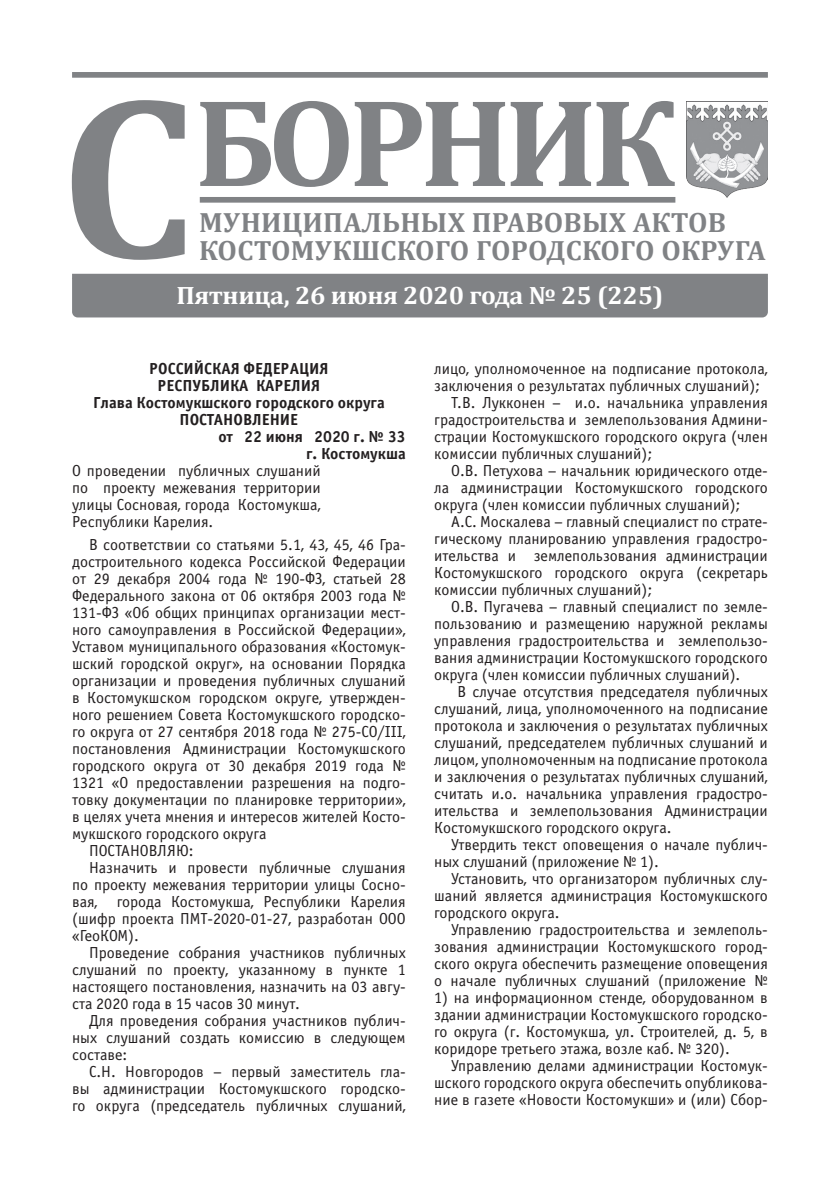
<style>
.page{position:relative;width:840px;height:1191px;background:#fff}
.page>*{position:absolute;margin:0;border:0;box-sizing:border-box;transform-origin:0 0}
.t1{font:700 126px "Cambria";letter-spacing:-.05em;color:#808285}
.t2{font:700 28px/28px "Cambria";letter-spacing:.01em;color:#808285}
.t3{font:700 25.2px "Cambria";letter-spacing:-.01em;color:#fff}
.Основной_по_ширине{font:16px/17px "Officina Sans C";color:#231f20;text-align:justify}
.Заголовок2{font:16px/17px "Officina Sans C";color:#231f20;text-align:justify}
.Заголовок{font:700 16px "Officina Sans C";color:#231f20}
.Дата{font:700 16px "Officina Sans C";color:#231f20}
.s1{font-size:234px}
</style>
<div class="page">
<img style="left:686px;top:102px;width:81px;height:95px">
<div style="left:200px;top:197px;width:475px;height:6px;background:#808285"></div>
<div style="left:72px;top:72px;width:695px;height:6px;background:#808285"></div>
<div style="left:72px;top:274px;width:695px;height:43px;background:#808285;border-radius:6px"></div>
<p class="t1" style="left:60px;top:54px;width:616px"><span class="s1">С</span>БОРНИК</p>
<p class="t2" style="left:199px;top:207px;width:567px">МУНИЦИПАЛЬНЫХ ПРАВОВЫХ АКТОВ<br>КОСТОМУКШСКОГО ГОРОДСКОГО ОКРУГА</p>
<p class="t3" style="left:176px;top:278px;width:488px">Пятница, 26 июня 2020 года № 25 (225)</p>
<p class="Заголовок" style="left:149px;top:359px;width:181px">РОССИЙСКАЯ ФЕДЕРАЦИЯ</p>
<p class="Заголовок" style="left:157px;top:376px;width:164px">РЕСПУБЛИКА КАРЕЛИЯ</p>
<p class="Заголовок" style="left:93px;top:393px;width:293px">Глава Костомукшского городского округа</p>
<p class="Заголовок" style="left:179px;top:410px;width:120px">ПОСТАНОВЛЕНИЕ</p>
<p class="Дата" style="left:218px;top:427px;width:189px">от 22 июня 2020 г. № 33</p>
<p class="Дата" style="left:306px;top:444px;width:101px">г. Костомукша</p>
<p class="Заголовок2" style="left:72px;top:462px;width:250px">О проведении публичных слушаний по проекту межевания территории улицы Сосновая, города Костомукша, Республики Карелия.</p>
<p class="Основной_по_ширине" style="left:72px;top:536px;width:335px;text-indent:17px">В соответствии со статьями 5.1, 43, 45, 46 Гра&shy;достроительного кодекса Российской Федерации от 29 декабря 2004 года № 190-ФЗ, статьей 28<br>Федерального закона от 06 октября 2003 года № 131-ФЗ «Об общих принципах организации мест&shy;ного самоуправления в Российской Федерации», Уставом муниципального образования «Костомук&shy;шский городской округ», на основании Порядка организации и проведения публичных слушаний в Костомукшском городском округе, утвержден&shy;ного решением Совета Костомукшского городско&shy;го округа от 27 сентября 2018 года № 275-СО/III, постановления Администрации Костомукшского городского округа от 30 декабря 2019 года № 1321 «О предоставлении разрешения на подго&shy;товку документации по планировке территории», в целях учета мнения и интересов жителей Косто&shy;мукшского городского округа</p>
<p class="Основной_по_ширине" style="left:89px;top:842px;width:106px">ПОСТАНОВЛЯЮ:</p>
<p class="Основной_по_ширине" style="left:72px;top:859px;width:335px;text-indent:17px">Назначить и провести публичные слушания по проекту межевания территории улицы Сосно&shy;вая, города Костомукша, Республики Карелия (шифр проекта ПМТ-2020-01-27, разработан ООО «ГеоКОМ).</p>
<p class="Основной_по_ширине" style="left:72px;top:944px;width:335px;text-indent:17px">Проведение собрания участников публичных слушаний по проекту, указанному в пункте 1 настоящего постановления, назначить на 03 авгу&shy;ста 2020 года в 15 часов 30 минут.</p>
<p class="Основной_по_ширине" style="left:72px;top:1012px;width:335px;text-indent:17px">Для проведения собрания участников публич&shy;ных слушаний создать комиссию в следующем составе:</p>
<p class="Основной_по_ширине" style="left:72px;top:1063px;width:335px;text-indent:17px">С.Н. Новгородов – первый заместитель гла&shy;вы администрации Костомукшского городско&shy;го округа (председатель публичных слушаний,</p>
<p class="Основной_по_ширине" style="left:434px;top:360px;width:335px">лицо, уполномоченное на подписание протокола, заключения о результатах публичных слушаний);</p>
<p class="Основной_по_ширине" style="left:434px;top:394px;width:335px;text-indent:17px">Т.В. Лукконен – и.о. начальника управления градостроительства и землепользования Админи&shy;страции Костомукшского городского округа (член комиссии публичных слушаний);</p>
<p class="Основной_по_ширине" style="left:434px;top:462px;width:335px;text-indent:17px">О.В. Петухова – начальник юридического отде&shy;ла администрации Костомукшского городского округа (член комиссии публичных слушаний);</p>
<p class="Основной_по_ширине" style="left:434px;top:513px;width:335px;text-indent:17px">А.С. Москалева – главный специалист по страте&shy;гическому планированию управления градостро&shy;ительства и землепользования администрации Костомукшского городского округа (секретарь комиссии публичных слушаний);</p>
<p class="Основной_по_ширине" style="left:434px;top:598px;width:335px;text-indent:17px">О.В. Пугачева – главный специалист по земле&shy;пользованию и размещению наружной рекламы управления градостроительства и землепользо&shy;вания администрации Костомукшского городского округа (член комиссии публичных слушаний).</p>
<p class="Основной_по_ширине" style="left:434px;top:683px;width:335px;text-indent:23px">В случае отсутствия председателя публичных слушаний, лица, уполномоченного на подписание протокола и заключения о результатах публичных слушаний, председателем публичных слушаний и лицом, уполномоченным на подписание протокола и заключения о результатах публичных слушаний, считать и.о. начальника управления градостро&shy;ительства и землепользования Администрации Костомукшского городского округа.</p>
<p class="Основной_по_ширине" style="left:434px;top:836px;width:335px;text-indent:17px">Утвердить текст оповещения о начале публич&shy;ных слушаний (приложение № 1).</p>
<p class="Основной_по_ширине" style="left:434px;top:870px;width:335px;text-indent:17px">Установить, что организатором публичных слу&shy;шаний является администрация Костомукшского городского округа.</p>
<p class="Основной_по_ширине" style="left:434px;top:921px;width:335px;text-indent:17px">Управлению градостроительства и землеполь&shy;зования администрации Костомукшского город&shy;ского округа обеспечить размещение оповещения о начале публичных слушаний (приложение №</p>
<p class="Основной_по_ширине" style="left:434px;top:989px;width:335px">1) на информационном стенде, оборудованном в здании администрации Костомукшского городско&shy;го округа (г. Костомукша, ул. Строителей, д. 5, в коридоре третьего этажа, возле каб. № 320).</p>
<p class="Основной_по_ширине" style="left:434px;top:1057px;width:335px;text-indent:17px">Управлению делами администрации Костомук&shy;шского городского округа обеспечить опубликова&shy;ние в газете «Новости Костомукши» и (или) Сбор-</p>
</div>
